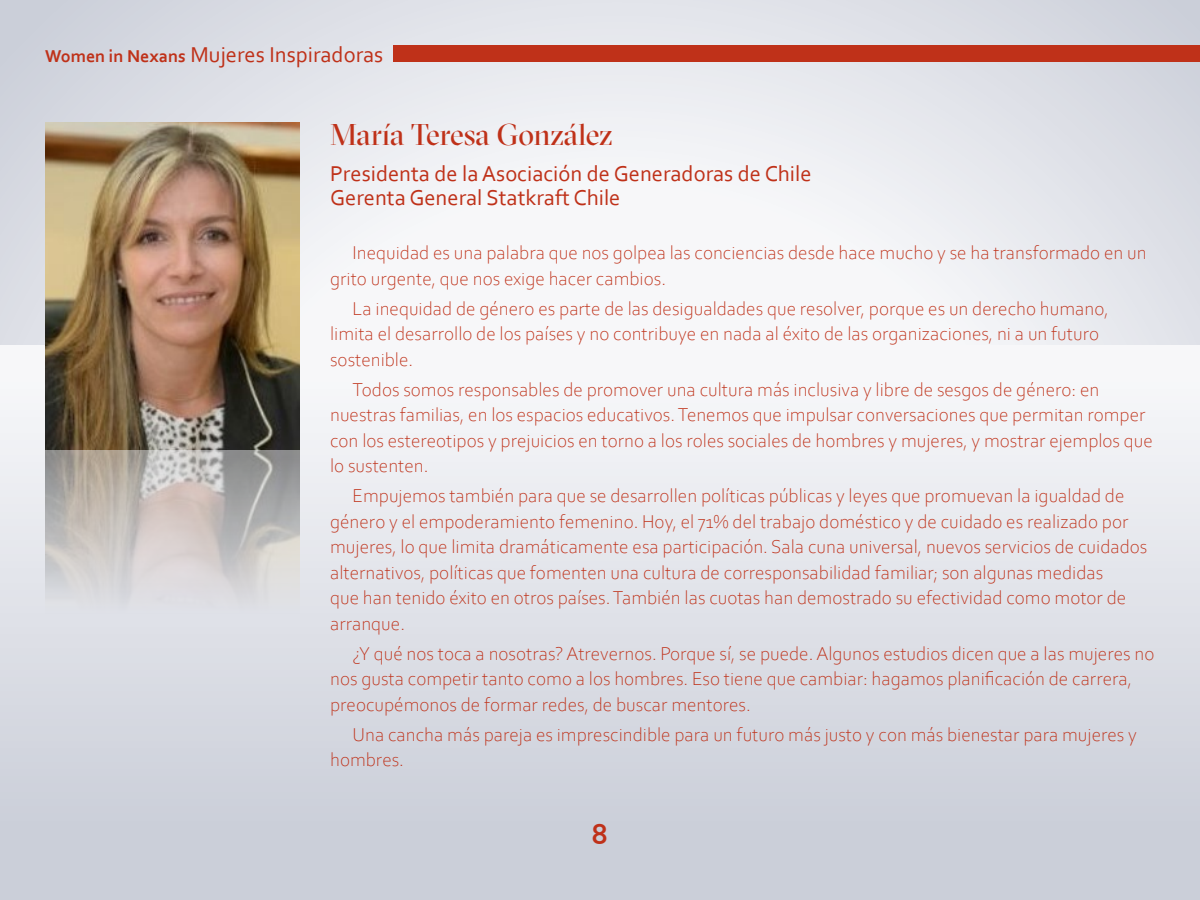
<style>
.page{position:relative;width:1200px;height:900px;background:#fff}
.page>*{position:absolute;margin:0;border:0;box-sizing:border-box;transform-origin:0 0}
.t1{font:30px "GT Sectra Display";letter-spacing:-.005em;color:#bf3119}
.t2{font:700 30px "Corbel";color:#bf3119}
.t3{font:22.5px/24px "Corbel";color:#bf3119}
.t4{font:300 19.5px/25.5px "Corbel";color:#bf3119}
.s1{font-weight:700;font-size:18px}
</style>
<div class="page">
<svg style="left:0;top:0;width:1200px;height:345px"></svg>
<div style="left:0;top:345px;width:1200px;height:555px;background:linear-gradient(to bottom,#f9f9fb,#c6cad5)"></div>
<div style="left:393px;top:45px;width:807px;height:17px;background:#bf3119"></div>
<img style="left:45px;top:122px;width:255px;height:656px">
<p class="t3" style="left:45px;top:42px;width:340px"><span class="s1">Women in Nexans</span> Mujeres Inspiradoras</p>
<h1 class="t1" style="left:330px;top:117px;width:284px">María Teresa González</h1>
<p class="t3" style="left:330px;top:161px;width:483px">Presidenta de la Asociación de Generadoras de Chile<br>Gerenta General Statkraft Chile</p>
<p class="t4" style="left:330px;top:239px;width:818px;text-indent:23px">Inequidad es una palabra que nos golpea las conciencias desde hace mucho y se ha transformado en un grito urgente, que nos exige hacer cambios.</p>
<p class="t4" style="left:330px;top:295px;width:780px;text-indent:23px">La inequidad de género es parte de las desigualdades que resolver, porque es un derecho humano, limita el desarrollo de los países y no contribuye en nada al éxito de las organizaciones, ni a un futuro sostenible.</p>
<p class="t4" style="left:330px;top:376px;width:824px;text-indent:23px">Todos somos responsables de promover una cultura más inclusiva y libre de sesgos de género: en nuestras familias, en los espacios educativos. Tenemos que impulsar conversaciones que permitan romper con los estereotipos y prejuicios en torno a los roles sociales de hombres y mujeres, y mostrar ejemplos que lo sustenten.</p>
<p class="t4" style="left:330px;top:482px;width:819px;text-indent:23px">Empujemos también para que se desarrollen políticas públicas y leyes que promuevan la igualdad de género y el empoderamiento femenino. Hoy, el 71% del trabajo doméstico y de cuidado es realizado por mujeres, lo que limita dramáticamente esa participación. Sala cuna universal, nuevos servicios de cuidados alternativos, políticas que fomenten una cultura de corresponsabilidad familiar; son algunas medidas<br>que han tenido éxito en otros países. También las cuotas han demostrado su efectividad como motor de arranque.</p>
<p class="t4" style="left:330px;top:640px;width:826px;text-indent:23px">¿Y qué nos toca a nosotras? Atrevernos. Porque sí, se puede. Algunos estudios dicen que a las mujeres no nos gusta competir tanto como a los hombres. Eso tiene que cambiar: hagamos planificación de carrera, preocupémonos de formar redes, de buscar mentores.</p>
<p class="t4" style="left:330px;top:721px;width:808px;text-indent:23px">Una cancha más pareja es imprescindible para un futuro más justo y con más bienestar para mujeres y hombres.</p>
<h1 class="t2" style="left:592px;top:816px;width:18px">8</h1>
</div>
